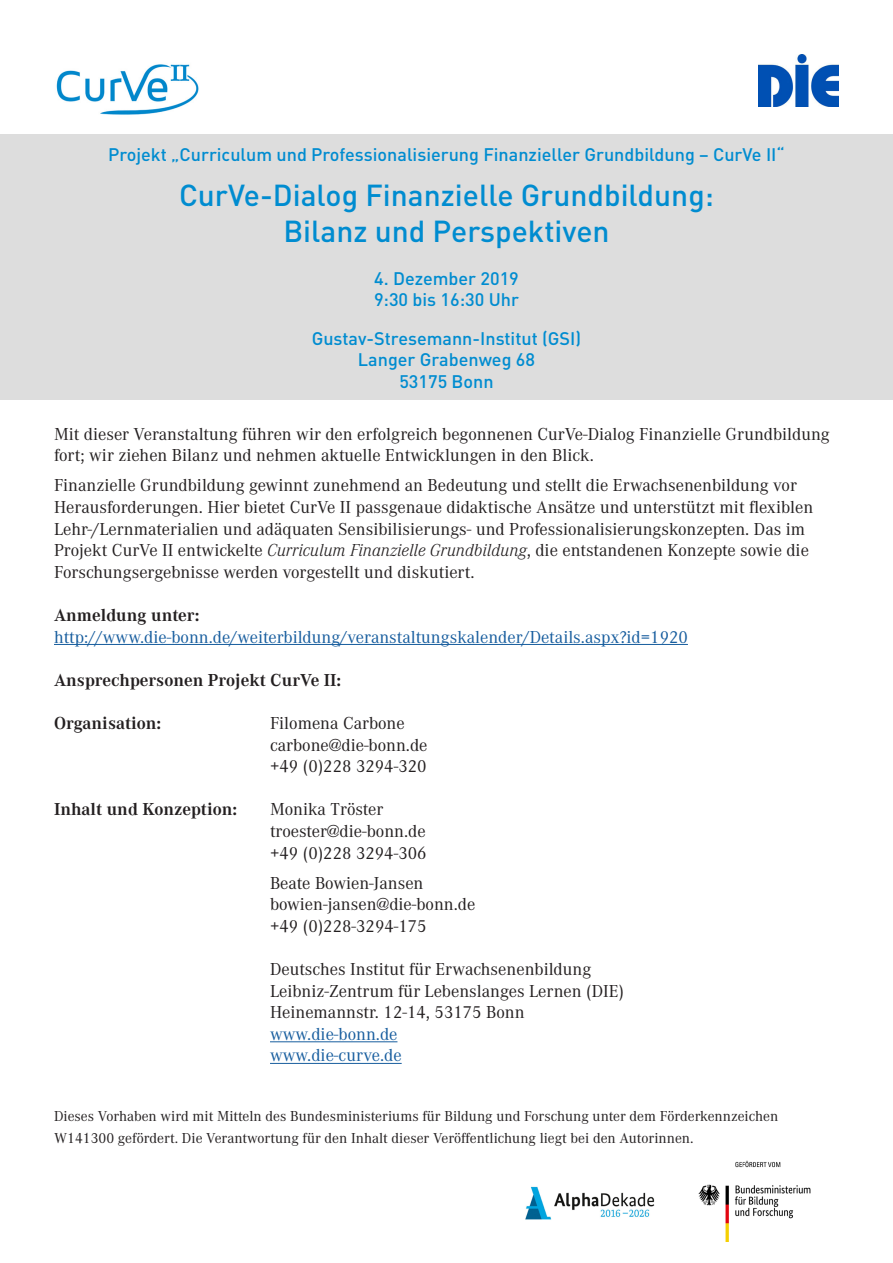
<style>
.page{position:relative;width:893px;height:1263px;background:#fff}
.page>*{position:absolute;margin:0;border:0;box-sizing:border-box;transform-origin:0 0}
.t1{font:500 30px/36px "DIN Pro";color:#008cd0;text-align:center}
.t2{font:18px/21.6px "Corporate A";color:#231f20}
.t3{font:500 18px/21.6px "DIN Pro";color:#008cd0}
.t4{font:18px/21.6px "Corporate A";color:#175d9e}
.t5{font:700 18px "Corporate A";color:#231f20}
.t6{font:15px/21.6px "Corporate A";color:#231f20}
.s1{font-weight:300;font-style:italic}
</style>
<div class="page">
<div style="left:0;top:134px;width:893px;height:266px;background:#ddd"></div>
<img style="left:56px;top:64px;width:143px;height:51px">
<img style="left:758px;top:54px;width:81px;height:52px">
<hr style="left:54px;top:644px;width:634px;height:1px;background:#175d9e">
<hr style="left:270px;top:1041px;width:127px;height:1px;background:#175d9e">
<hr style="left:270px;top:1063px;width:132px;height:1px;background:#175d9e">
<img style="left:525px;top:1186px;width:130px;height:34px">
<img style="left:698px;top:1160px;width:113px;height:81px">
<p class="t3" style="left:108px;top:142px;width:678px">Projekt „Curriculum und Professionalisierung Finanzieller Grundbildung – CurVe II“</p>
<h1 class="t1" style="left:179px;top:174px;width:536px">CurVe-Dialog Finanzielle Grundbildung:<br>Bilanz und Perspektiven</h1>
<p class="t3" style="left:374px;top:265px;width:146px">4. Dezember 2019<br>9:30 bis 16:30 Uhr</p>
<p class="t3" style="left:312px;top:325px;width:271px;text-align:center">Gustav-Stresemann-Institut (GSI)<br>Langer Grabenweg 68<br>53175 Bonn</p>
<p class="t2" style="left:54px;top:423px;width:777px">Mit dieser Veranstaltung führen wir den erfolgreich begonnenen CurVe-Dialog Finanzielle Grundbildung fort; wir ziehen Bilanz und nehmen aktuelle Entwicklungen in den Blick.</p>
<p class="t2" style="left:54px;top:475px;width:761px">Finanzielle Grundbildung gewinnt zunehmend an Bedeutung und stellt die Erwachsenenbildung vor Herausforderungen. Hier bietet CurVe II passgenaue didaktische Ansätze und unterstützt mit flexiblen Lehr-/Lernmaterialien und adäquaten Sensibilisierungs- und Professionalisierungskonzepten. Das im Projekt CurVe II entwickelte <span class="s1">Curriculum Finanzielle Grundbildung</span>, die entstandenen Konzepte sowie die Forschungsergebnisse werden vorgestellt und diskutiert.</p>
<p class="t5" style="left:54px;top:603px;width:147px">Anmeldung unter:</p>
<p class="t4" style="left:54px;top:626px;width:635px">http://www.die-bonn.de/weiterbildung/veranstaltungskalender/Details.aspx?id=1920</p>
<p class="t5" style="left:54px;top:668px;width:289px">Ansprechpersonen Projekt CurVe II:</p>
<p class="t5" style="left:54px;top:711px;width:109px">Organisation:</p>
<p class="t2" style="left:270px;top:713px;width:159px">Filomena Carbone carbone@die-bonn.de +49 (0)228 3294-320</p>
<p class="t5" style="left:54px;top:797px;width:185px">Inhalt und Konzeption:</p>
<p class="t2" style="left:270px;top:799px;width:158px">Monika Tröster troester@die-bonn.de +49 (0)228 3294-306</p>
<p class="t2" style="left:270px;top:872px;width:207px">Beate Bowien-Jansen bowien-jansen@die-bonn.de +49 (0)228-3294-175</p>
<p class="t2" style="left:270px;top:959px;width:356px">Deutsches Institut für Erwachsenenbildung<br>Leibniz-Zentrum für Lebenslanges Lernen (DIE)<br>Heinemannstr. 12-14, 53175 Bonn</p>
<p class="t4" style="left:270px;top:1023px;width:133px">www.die-bonn.de www.die-curve.de</p>
<p class="t6" style="left:54px;top:1106px;width:726px">Dieses Vorhaben wird mit Mitteln des Bundesministeriums für Bildung und Forschung unter dem Förderkennzeichen<br>W141300 gefördert. Die Verantwortung für den Inhalt dieser Veröffentlichung liegt bei den Autorinnen.</p>
</div>
